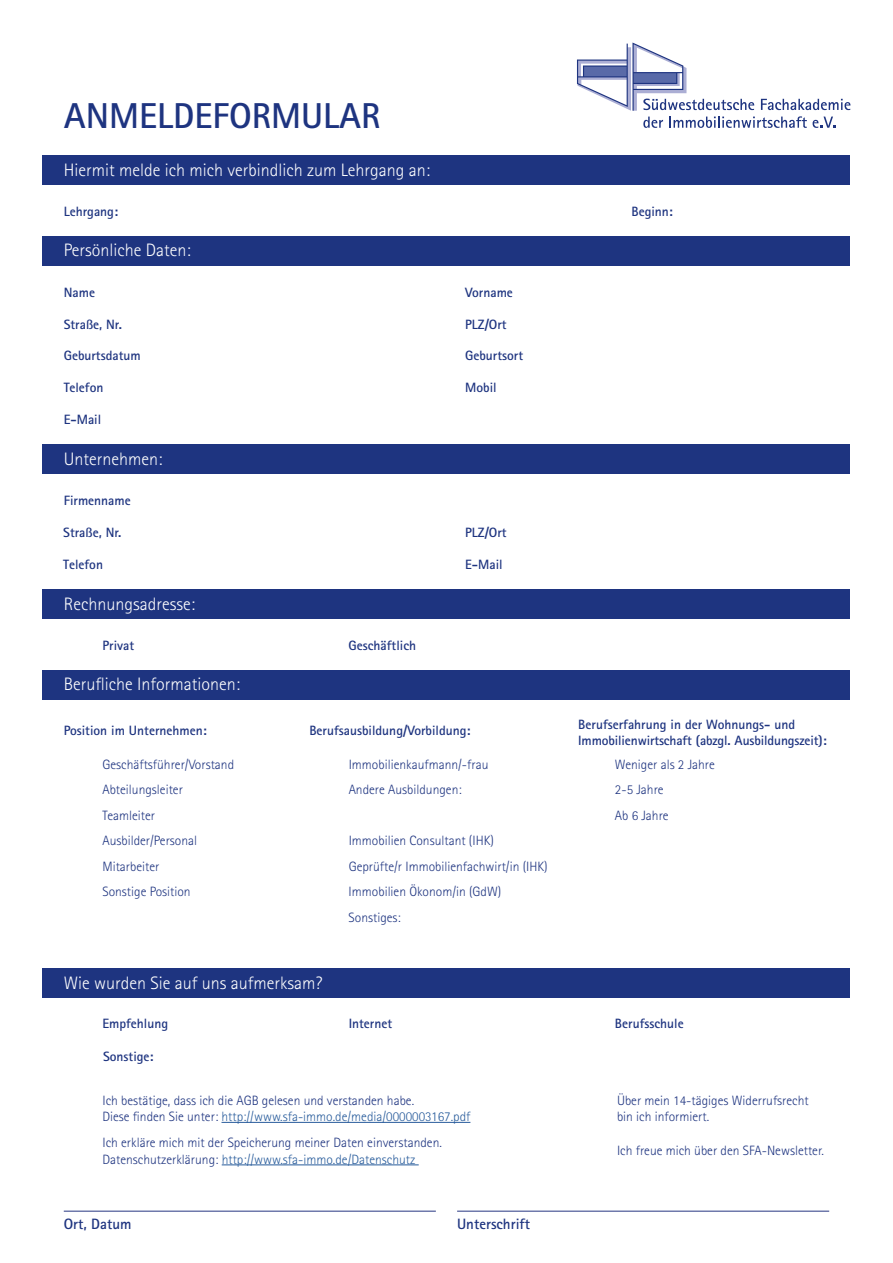
<style>
.page{position:relative;width:893px;height:1263px;background:#fff}
.page>*{position:absolute;margin:0;border:0;box-sizing:border-box;transform-origin:0 0}
.t1{font:700 36px "Rotis Sans Serif";color:#1e3480}
.t2{font:300 18px "Rotis Sans Serif";color:#fff}
.t3{font:700 15px "Rotis Sans Serif";color:#1e3480}
.t4{font:300 13.5px/16.2px "Rotis Sans Serif";color:#1e3480}
.t5{font:700 13.5px/16.2px "Rotis Sans Serif";color:#1e3480}
.s1{color:#275b9b}
</style>
<div class="page">
<div style="left:43px;top:155px;width:807px;height:30px;background:#1e3480"></div>
<div style="left:43px;top:236px;width:807px;height:30px;background:#1e3480"></div>
<div style="left:43px;top:444px;width:807px;height:30px;background:#1e3480"></div>
<div style="left:43px;top:589px;width:807px;height:30px;background:#1e3480"></div>
<div style="left:43px;top:670px;width:807px;height:29px;background:#1e3480"></div>
<hr style="left:221px;top:1122px;width:249px;height:1px;background:#275b9b">
<hr style="left:222px;top:1164px;width:197px;height:1px;background:#275b9b">
<div style="left:43px;top:968px;width:807px;height:30px;background:#1e3480"></div>
<svg style="left:577px;top:43px;width:273px;height:85px"></svg>
<hr style="left:64px;top:1211px;width:372px;height:1px;background:#263681">
<hr style="left:457px;top:1211px;width:372px;height:1px;background:#263681">
<h1 class="t1" style="left:64px;top:93px;width:318px">ANMELDEFORMULAR</h1>
<h2 class="t2" style="left:64px;top:159px;width:368px">Hiermit melde ich mich verbindlich zum Lehrgang an:</h2>
<p class="t5" style="left:64px;top:203px;width:56px">Lehrgang:</p>
<h2 class="t2" style="left:64px;top:240px;width:128px">Persönliche Daten:</h2>
<p class="t5" style="left:64px;top:284px;width:33px">Name</p>
<p class="t5" style="left:465px;top:284px;width:49px">Vorname</p>
<p class="t5" style="left:465px;top:316px;width:43px">PLZ/Ort</p>
<p class="t5" style="left:64px;top:316px;width:60px">Straße, Nr.</p>
<p class="t5" style="left:64px;top:347px;width:78px">Geburtsdatum</p>
<p class="t5" style="left:64px;top:379px;width:41px">Telefon</p>
<p class="t5" style="left:465px;top:379px;width:33px">Mobil</p>
<p class="t5" style="left:64px;top:411px;width:39px">E-Mail</p>
<p class="t5" style="left:465px;top:347px;width:59px">Geburtsort</p>
<h2 class="t2" style="left:64px;top:449px;width:100px">Unternehmen:</h2>
<p class="t5" style="left:64px;top:492px;width:68px">Firmenname</p>
<p class="t5" style="left:63px;top:524px;width:60px">Straße, Nr.</p>
<p class="t5" style="left:465px;top:524px;width:43px">PLZ/Ort</p>
<p class="t5" style="left:63px;top:556px;width:41px">Telefon</p>
<p class="t5" style="left:465px;top:556px;width:39px">E-Mail</p>
<h2 class="t2" style="left:64px;top:593px;width:133px">Rechnungsadresse:</h2>
<p class="t5" style="left:102px;top:637px;width:33px">Privat</p>
<p class="t5" style="left:349px;top:637px;width:69px">Geschäftlich</p>
<h2 class="t2" style="left:64px;top:674px;width:178px">Berufliche Informationen:</h2>
<p class="t5" style="left:631px;top:203px;width:43px">Beginn:</p>
<p class="t5" style="left:64px;top:722px;width:144px">Position im Unternehmen:</p>
<p class="t5" style="left:309px;top:722px;width:163px">Berufsausbildung/Vorbildung:</p>
<p class="t5" style="left:578px;top:716px;width:250px">Berufserfahrung in der Wohnungs- und<br>Immobilienwirtschaft (abzgl. Ausbildungszeit):</p>
<p class="t4" style="left:102px;top:756px;width:133px">Geschäftsführer/Vorstand</p>
<p class="t4" style="left:349px;top:756px;width:141px">Immobilienkaufmann/-frau</p>
<p class="t4" style="left:102px;top:782px;width:82px">Abteilungsleiter</p>
<p class="t4" style="left:349px;top:782px;width:114px">Andere Ausbildungen:</p>
<p class="t4" style="left:102px;top:803px;width:96px;line-height:25.5px">Teamleiter<br>Ausbilder/Personal</p>
<p class="t4" style="left:349px;top:833px;width:147px">Immobilien Consultant (IHK)</p>
<p class="t4" style="left:102px;top:858px;width:58px">Mitarbeiter</p>
<p class="t4" style="left:349px;top:858px;width:201px">Geprüfte/r Immobilienfachwirt/in (IHK)</p>
<p class="t4" style="left:102px;top:884px;width:90px">Sonstige Position</p>
<p class="t4" style="left:349px;top:884px;width:154px">Immobilien Ökonom/in (GdW)</p>
<p class="t4" style="left:349px;top:909px;width:54px">Sonstiges:</p>
<p class="t4" style="left:615px;top:756px;width:101px">Weniger als 2 Jahre</p>
<p class="t4" style="left:615px;top:782px;width:50px">2-5 Jahre</p>
<p class="t4" style="left:615px;top:807px;width:55px">Ab 6 Jahre</p>
<h2 class="t2" style="left:64px;top:972px;width:260px">Wie wurden Sie auf uns aufmerksam?</h2>
<p class="t5" style="left:102px;top:1015px;width:67px">Empfehlung</p>
<p class="t5" style="left:349px;top:1015px;width:45px">Internet</p>
<p class="t5" style="left:615px;top:1015px;width:70px">Berufsschule</p>
<p class="t5" style="left:103px;top:1048px;width:52px">Sonstige:</p>
<p class="t4" style="left:617px;top:1092px;width:193px">Über mein 14-tägiges Widerrufsrecht bin ich informiert.</p>
<p class="t4" style="left:617px;top:1143px;width:209px">Ich freue mich über den SFA-Newsletter.</p>
<p class="t4" style="left:102px;top:1092px;width:369px">Ich bestätige, dass ich die AGB gelesen und verstanden habe.<br>Diese finden Sie unter: <span class="s1">http://www.sfa-immo.de/media/0000003167.pdf</span></p>
<p class="t4" style="left:102px;top:1135px;width:341px">Ich erkläre mich mit der Speicherung meiner Daten einverstanden.<br>Datenschutzerklärung: <span class="s1">http://www.sfa-immo.de/Datenschutz</span></p>
<p class="t3" style="left:64px;top:1214px;width:69px">Ort, Datum</p>
<p class="t3" style="left:457px;top:1214px;width:75px">Unterschrift</p>
</div>
